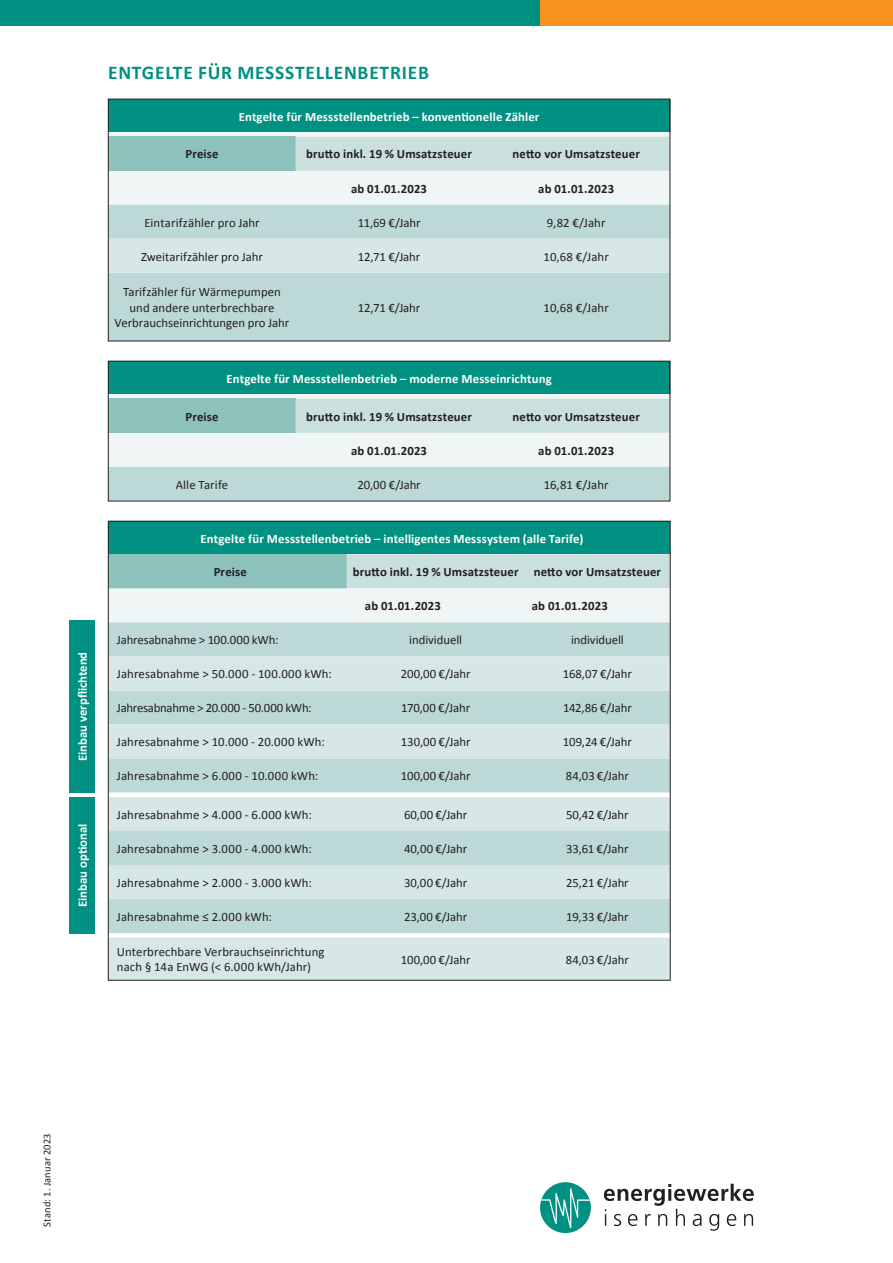
<style>
.page{position:relative;width:893px;height:1263px;background:#fff}
.page>*{position:absolute;margin:0;border:0;box-sizing:border-box;transform-origin:0 0}
.t1{font:700 19.5px "Calibri";letter-spacing:.04em;color:#009182}
.t2{font:12.75px/15.3px "Calibri";letter-spacing:.005em;color:#231f20;text-align:center}
.t3{font:700 12.75px "Calibri";letter-spacing:.01em;color:#231f20}
.t4{font:700 12.75px "Calibri";letter-spacing:.01em;color:#fff}
.t5{font:12.75px "Calibri";letter-spacing:-.02em;color:#231f20}
.t6{font:12.75px "Calibri";letter-spacing:-.015em;color:#231f20}
.t7{font:10.5px "Calibri";letter-spacing:.015em;color:#231f20}
</style>
<div class="page">
<div style="left:540px;top:0;width:353px;height:26px;background:#f7931d"></div>
<div style="left:0;top:0;width:540px;height:26px;background:#009182"></div>
<div style="left:540px;top:1182px;width:51px;height:51px;background:#009182;border-radius:50%"></div>
<svg style="left:604px;top:1184px;width:150px;height:47px"></svg>
<svg style="left:541px;top:1188px;width:49px;height:40px"></svg>
<div style="left:108px;top:99px;width:562px;height:33px;background:#009182"></div>
<svg style="left:110px;top:132px;width:558px;height:73px"></svg>
<div style="left:110px;top:205px;width:558px;height:134px;background:#bdd9d7"></div>
<div style="left:110px;top:239px;width:558px;height:34px;background:#d6e7e5"></div>
<div style="left:108px;top:99px;width:562px;height:242px;border:1px solid #231f20"></div>
<div style="left:108px;top:361px;width:562px;height:33px;background:#009182"></div>
<svg style="left:110px;top:394px;width:558px;height:105px"></svg>
<div style="left:108px;top:361px;width:562px;height:140px;border:1px solid #231f20"></div>
<div style="left:108px;top:521px;width:562px;height:33px;background:#009182"></div>
<svg style="left:110px;top:554px;width:558px;height:68px"></svg>
<div style="left:110px;top:622px;width:558px;height:34px;background:#bdd9d7"></div>
<svg style="left:110px;top:656px;width:558px;height:322px;fill:#d6e7e5"></svg>
<div style="left:69px;top:620px;width:26px;height:173px;background:#009182"></div>
<div style="left:69px;top:797px;width:26px;height:136px;background:#009182"></div>
<p class="t4" style="left:73px;top:761px;width:111px;rotate:-90deg">Einbau verpflichtend</p>
<p class="t4" style="left:73px;top:907px;width:85px;rotate:-90deg">Einbau optional</p>
<h1 class="t1" style="left:108px;top:59px;width:322px">ENTGELTE FÜR MESSSTELLENBETRIEB</h1>
<p class="t4" style="left:239px;top:107px;width:302px">Entgelte für Messstellenbetrieb – konventionelle Zähler</p>
<p class="t3" style="left:185px;top:145px;width:35px">Preise</p>
<p class="t3" style="left:306px;top:145px;width:167px">brutto inkl. 19 % Umsatzsteuer</p>
<p class="t3" style="left:512px;top:145px;width:129px">netto vor Umsatzsteuer</p>
<p class="t3" style="left:351px;top:179px;width:77px">ab 01.01.2023</p>
<p class="t3" style="left:538px;top:179px;width:77px">ab 01.01.2023</p>
<p class="t2" style="left:144px;top:214px;width:117px">Eintarifzähler pro Jahr</p>
<p class="t2" style="left:358px;top:214px;width:64px">11,69 €/Jahr</p>
<p class="t2" style="left:547px;top:214px;width:60px">9,82 €/Jahr</p>
<p class="t2" style="left:141px;top:248px;width:123px">Zweitarifzähler pro Jahr</p>
<p class="t2" style="left:358px;top:248px;width:64px">12,71 €/Jahr</p>
<p class="t2" style="left:544px;top:248px;width:67px">10,68 €/Jahr</p>
<p class="t2" style="left:115px;top:284px;width:176px">Tarifzähler für Wärmepumpen und andere unterbrechbare<br>Verbrauchseinrichtungen pro Jahr</p>
<p class="t2" style="left:358px;top:299px;width:64px">12,71 €/Jahr</p>
<p class="t2" style="left:544px;top:299px;width:67px">10,68 €/Jahr</p>
<p class="t4" style="left:226px;top:369px;width:327px">Entgelte für Messstellenbetrieb – moderne Messeinrichtung</p>
<p class="t3" style="left:185px;top:407px;width:35px">Preise</p>
<p class="t3" style="left:306px;top:407px;width:167px">brutto inkl. 19 % Umsatzsteuer</p>
<p class="t3" style="left:512px;top:407px;width:129px">netto vor Umsatzsteuer</p>
<p class="t3" style="left:351px;top:441px;width:77px">ab 01.01.2023</p>
<p class="t3" style="left:538px;top:441px;width:77px">ab 01.01.2023</p>
<p class="t2" style="left:176px;top:476px;width:54px">Alle Tarife</p>
<p class="t2" style="left:357px;top:476px;width:65px">20,00 €/Jahr</p>
<p class="t2" style="left:544px;top:476px;width:66px">16,81 €/Jahr</p>
<p class="t4" style="left:201px;top:529px;width:384px">Entgelte für Messstellenbetrieb – intelligentes Messsystem (alle Tarife)</p>
<p class="t3" style="left:214px;top:563px;width:35px">Preise</p>
<p class="t3" style="left:353px;top:563px;width:310px">brutto inkl. 19 % Umsatzsteuer netto vor Umsatzsteuer</p>
<p class="t3" style="left:365px;top:597px;width:77px">ab 01.01.2023</p>
<p class="t3" style="left:532px;top:597px;width:77px">ab 01.01.2023</p>
<p class="t6" style="left:117px;top:631px;width:163px">Jahresabnahme &gt; 100.000 kWh:</p>
<p class="t2" style="left:409px;top:632px;width:54px">individuell</p>
<p class="t2" style="left:571px;top:632px;width:54px">individuell</p>
<p class="t2" style="left:117px;top:666px;width:216px">Jahresabnahme &gt; 50.000 - 100.000 kWh:</p>
<p class="t2" style="left:401px;top:666px;width:71px">200,00 €/Jahr</p>
<p class="t2" style="left:563px;top:666px;width:71px">168,07 €/Jahr</p>
<p class="t5" style="left:117px;top:699px;width:196px">Jahresabnahme &gt; 20.000 - 50.000 kWh:</p>
<p class="t2" style="left:401px;top:700px;width:70px">170,00 €/Jahr</p>
<p class="t2" style="left:563px;top:700px;width:70px">142,86 €/Jahr</p>
<p class="t2" style="left:117px;top:734px;width:209px">Jahresabnahme &gt; 10.000 - 20.000 kWh:</p>
<p class="t2" style="left:401px;top:734px;width:71px">130,00 €/Jahr</p>
<p class="t2" style="left:563px;top:734px;width:70px">109,24 €/Jahr</p>
<p class="t2" style="left:117px;top:768px;width:203px">Jahresabnahme &gt; 6.000 - 10.000 kWh:</p>
<p class="t2" style="left:401px;top:768px;width:71px">100,00 €/Jahr</p>
<p class="t2" style="left:566px;top:768px;width:65px">84,03 €/Jahr</p>
<p class="t2" style="left:117px;top:806px;width:196px">Jahresabnahme &gt; 4.000 - 6.000 kWh:</p>
<p class="t2" style="left:404px;top:806px;width:65px">60,00 €/Jahr</p>
<p class="t2" style="left:566px;top:806px;width:64px">50,42 €/Jahr</p>
<p class="t2" style="left:117px;top:840px;width:196px">Jahresabnahme &gt; 3.000 - 4.000 kWh:</p>
<p class="t2" style="left:404px;top:840px;width:65px">40,00 €/Jahr</p>
<p class="t2" style="left:566px;top:840px;width:64px">33,61 €/Jahr</p>
<p class="t2" style="left:117px;top:874px;width:196px">Jahresabnahme &gt; 2.000 - 3.000 kWh:</p>
<p class="t2" style="left:404px;top:874px;width:65px">30,00 €/Jahr</p>
<p class="t2" style="left:566px;top:874px;width:64px">25,21 €/Jahr</p>
<p class="t2" style="left:117px;top:908px;width:157px">Jahresabnahme ≤ 2.000 kWh:</p>
<p class="t2" style="left:404px;top:908px;width:65px">23,00 €/Jahr</p>
<p class="t2" style="left:566px;top:908px;width:64px">19,33 €/Jahr</p>
<p class="t2" style="left:117px;top:944px;width:209px;text-align:left">Unterbrechbare Verbrauchseinrichtung nach § 14a EnWG (&lt; 6.000 kWh/Jahr)</p>
<p class="t2" style="left:401px;top:951px;width:71px">100,00 €/Jahr</p>
<p class="t2" style="left:566px;top:951px;width:65px">84,03 €/Jahr</p>
<p class="t7" style="left:40px;top:1227px;width:95px;rotate:-90deg">Stand: 1. Januar 2023</p>
</div>
